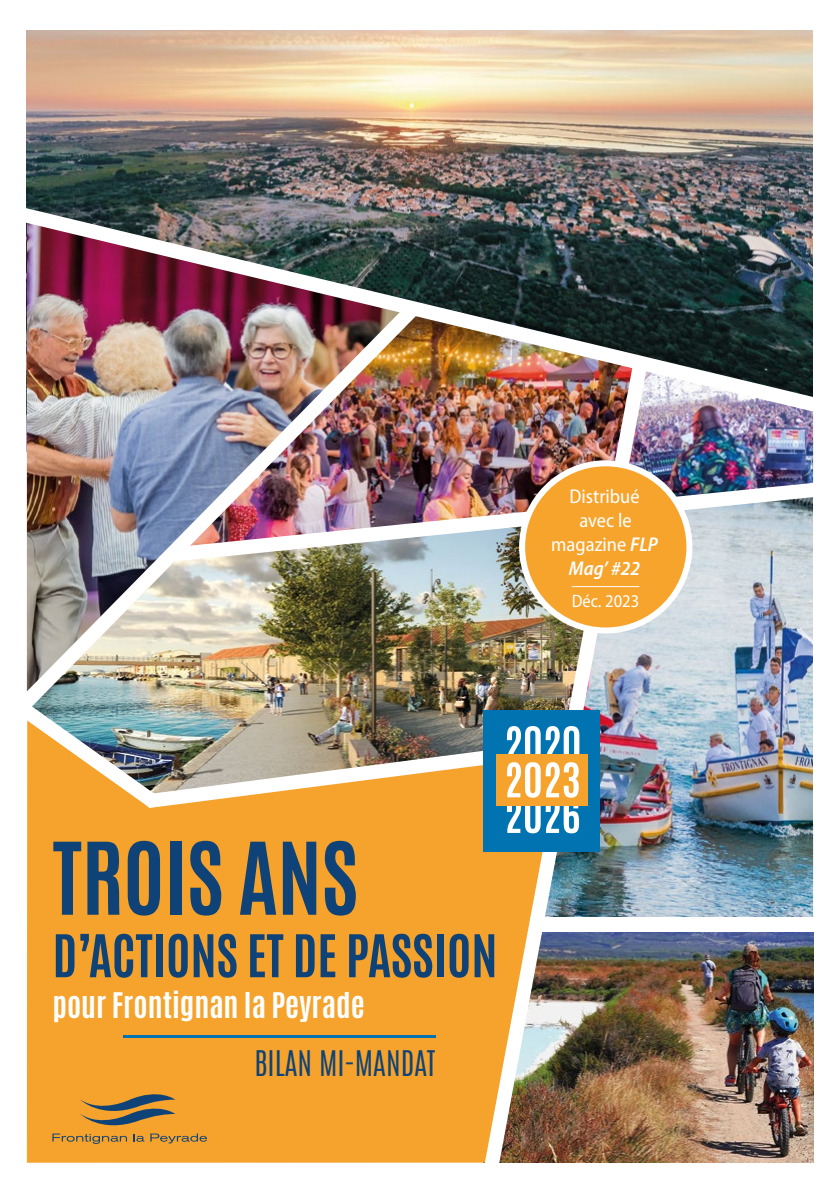
<style>
.page{position:relative;width:840px;height:1191px;background:#fff}
.page>*{position:absolute;margin:0;border:0;box-sizing:border-box;transform-origin:0 0}
.t1{font:85px "Antonio";color:#0f4377}
.t2{font:50px "Antonio";color:#0f4377}
.t3{font:30px "Antonio";color:#fff}
.t4{font:300 30px "Antonio";color:#0f4377}
.t5{font:20px/24px "Myriad Variable Concept";color:#fff;text-align:center}
.t6{font:18px "Myriad Variable Concept";color:#fff}
.s1{font-style:italic}
</style>
<div class="page">
<img style="left:648px;top:932px;width:164px;height:230px">
<img style="left:27px;top:30px;width:785px;height:172px">
<div style="left:27px;top:833px;width:452px;height:329px;background:#f6a32d"></div>
<img style="left:420px;top:418px;width:59px;height:62px">
<img style="left:648px;top:562px;width:164px;height:355px">
<img style="left:420px;top:562px;width:59px;height:135px">
<img style="left:26px;top:418px;width:394px;height:279px">
<svg style="left:52px;top:1087px;width:155px;height:56px;background:#cf9239"></svg>
<hr style="left:123px;top:1035px;width:312px;height:2px;background:#0073b0">
<img style="left:648px;top:418px;width:164px;height:62px">
<img style="left:26px;top:202px;width:788px;height:216px">
<img style="left:479px;top:356px;width:169px;height:807px">
<img style="left:169px;top:480px;width:645px;height:82px">
<div style="left:483px;top:710px;width:116px;height:142px;background:#0073b0"></div>
<div style="left:495px;top:754px;width:92px;height:51px;background:#f6a32d"></div>
<img style="left:27px;top:697px;width:552px;height:136px">
<div style="left:522px;top:463px;width:167px;height:167px;background:#f7a42d;border-radius:50%"></div>
<hr style="left:571px;top:586px;width:68px;height:1px;background:#fff">
<div style="left:519px;top:460px;width:173px;height:173px;border:6px solid #fff;border-radius:50%"></div>
<p class="t5" style="left:551px;top:484px;width:108px">Distribué avec le magazine <span class="s1">FLP<br>Mag’ #22</span></p>
<p class="t6" style="left:571px;top:590px;width:69px">Déc. 2023</p>
<h1 class="t1" style="left:53px;top:818px;width:307px">TROIS ANS</h1>
<h2 class="t2" style="left:53px;top:920px;width:446px">D’ACTIONS ET DE PASSION</h2>
<h3 class="t3" style="left:52px;top:983px;width:313px">pour Frontignan la Peyrade</h3>
<h3 class="t4" style="left:254px;top:1041px;width:182px">BILAN MI-MANDAT</h3>
</div>
